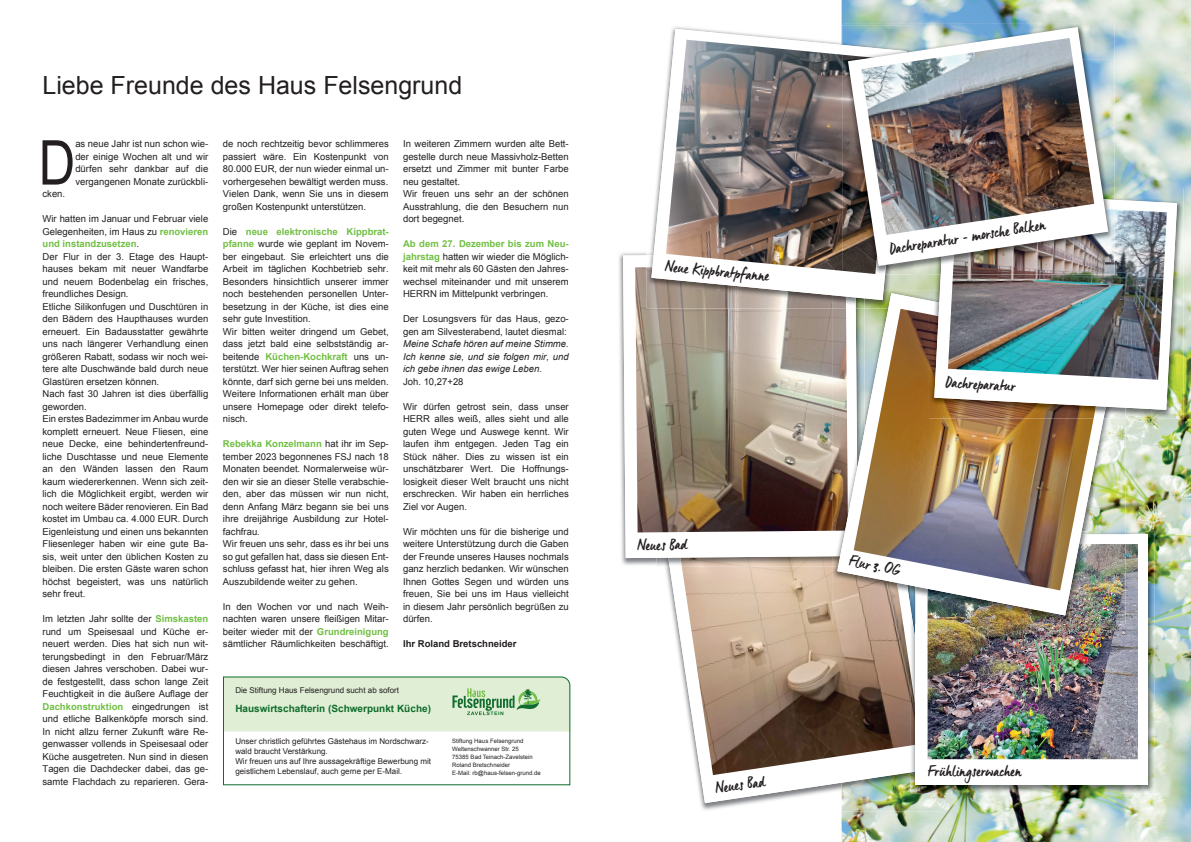
<style>
.page{position:relative;width:1191px;height:842px;background:#fff}
.page>*{position:absolute;margin:0;border:0;box-sizing:border-box;transform-origin:0 0}
.t1{font:61.9px "Arial Narrow";color:#231f20}
.t2{font:25px "Arial";color:#231f20}
.t3{font:15.4px "Manus Smooth";letter-spacing:.01em;color:#231f20}
.t4{font:700 10px "Arial";color:#0f6c2c}
.t5{font:9.5px/12.5px "Arial";color:#231f20;text-align:justify}
.t6{font:italic 9.5px/12.5px "Arial";color:#231f20;text-align:justify}
.t7{font:700 9.5px "Arial";color:#231f20}
.t8{font:8px/10px "Arial";color:#231f20}
.t9{font:6px/8px "Arial";color:#231f20}
.s1{font-weight:700;color:#71bf44}
</style>
<div class="page">
<img style="left:841px;top:0;width:350px;height:842px">
<img style="left:700px;top:803px;width:53px;height:7px">
<img style="left:841px;top:793px;width:100px;height:19px">
<img style="left:665px;top:567px;width:269px;height:236px">
<svg style="left:675px;top:567px;width:7px;height:208px"></svg>
<img style="left:682px;top:567px;width:228px;height:208px">
<img style="left:619px;top:252px;width:37px;height:313px">
<svg style="left:656px;top:558px;width:12px;height:9px"></svg>
<img style="left:668px;top:558px;width:12px;height:9px">
<img style="left:680px;top:558px;width:152px;height:9px">
<svg style="left:623px;top:253px;width:209px;height:305px"></svg>
<img style="left:635px;top:267px;width:197px;height:265px">
<img style="left:1119px;top:531px;width:35px;height:262px">
<img style="left:941px;top:784px;width:178px;height:9px">
<img style="left:910px;top:772px;width:31px;height:21px">
<img style="left:910px;top:615px;width:5px;height:157px">
<img style="left:910px;top:670px;width:5px;height:76px">
<div style="left:915px;top:534px;width:232px;height:250px;background:#fff"></div>
<img style="left:927px;top:544px;width:211px;height:215px">
<svg style="left:223px;top:676px;width:348px;height:110px"></svg>
<img style="left:913px;top:290px;width:16px;height:3px">
<img style="left:1119px;top:418px;width:6px;height:113px">
<img style="left:903px;top:615px;width:7px;height:9px">
<img style="left:832px;top:567px;width:71px;height:57px">
<svg style="left:832px;top:556px;width:5px;height:11px"></svg>
<img style="left:832px;top:309px;width:5px;height:222px">
<img style="left:1119px;top:531px;width:6px;height:3px">
<img style="left:910px;top:615px;width:3px;height:9px">
<img style="left:927px;top:544px;width:198px;height:80px">
<img style="left:837px;top:293px;width:282px;height:322px">
<img style="left:1093px;top:418px;width:14px;height:172px">
<img style="left:853px;top:309px;width:240px;height:281px">
<img style="left:1114px;top:188px;width:69px;height:33px">
<img style="left:1151px;top:221px;width:32px;height:197px">
<img style="left:929px;top:274px;width:5px;height:16px">
<img style="left:1125px;top:410px;width:26px;height:8px">
<img style="left:929px;top:314px;width:167px;height:104px">
<img style="left:934px;top:191px;width:243px;height:219px">
<img style="left:948px;top:210px;width:218px;height:170px">
<svg style="left:646px;top:251px;width:5px;height:16px"></svg>
<img style="left:646px;top:267px;width:186px;height:42px">
<img style="left:906px;top:274px;width:7px;height:16px">
<img style="left:864px;top:290px;width:49px;height:19px">
<svg style="left:846px;top:300px;width:18px;height:9px"></svg>
<img style="left:832px;top:300px;width:14px;height:9px">
<img style="left:888px;top:293px;width:25px;height:16px">
<svg style="left:651px;top:29px;width:255px;height:271px"></svg>
<img style="left:666px;top:40px;width:177px;height:231px">
<img style="left:843px;top:24px;width:271px;height:35px">
<img style="left:1108px;top:59px;width:6px;height:129px">
<img style="left:913px;top:266px;width:16px;height:8px">
<img style="left:953px;top:201px;width:161px;height:73px">
<img style="left:843px;top:55px;width:53px;height:219px">
<img style="left:848px;top:27px;width:260px;height:239px">
<img style="left:861px;top:38px;width:233px;height:197px">
<h2 class="t2" style="left:43px;top:69px;width:421px">Liebe Freunde des Haus Felsengrund</h2>
<h1 class="t1" style="left:39px;top:117px;width:38px">D</h1>
<p class="t5" style="left:75px;top:138px;width:134px">as neue Jahr ist nun schon wie&shy;der einige Wochen alt und wir dürfen sehr dankbar auf die vergangenen Monate zurückbli-</p>
<p class="t5" style="left:43px;top:188px;width:24px">cken.</p>
<p class="t5" style="left:43px;top:213px;width:167px;text-align:left">Wir hatten im Januar und Februar viele Gelegenheiten, im Haus zu <span class="s1">renovieren und instandzusetzen</span>.<br>Der Flur in der 3. Etage des Haupt&shy;hauses bekam mit neuer Wandfarbe und neuem Bodenbelag ein frisches, freundliches Design.<br>Etliche Silikonfugen und Duschtüren in den Bädern des Haupthauses wurden erneuert. Ein Badausstatter gewährte uns nach längerer Verhandlung einen größeren Rabatt, sodass wir noch wei&shy;tere alte Duschwände bald durch neue Glastüren ersetzen können.<br>Nach fast 30 Jahren ist dies überfällig geworden.<br>Ein erstes Badezimmer im Anbau wurde komplett erneuert. Neue Fliesen, eine neue Decke, eine behindertenfreund&shy;liche Duschtasse und neue Elemente an den Wänden lassen den Raum kaum wiedererkennen. Wenn sich zeit&shy;lich die Möglichkeit ergibt, werden wir noch weitere Bäder renovieren. Ein Bad kostet im Umbau ca. 4.000 EUR. Durch Eigenleistung und einen uns bekannten Fliesenleger haben wir eine gute Ba&shy;sis, weit unter den üblichen Kosten zu bleiben. Die ersten Gäste waren schon höchst begeistert, was uns natürlich sehr freut.</p>
<p class="t5" style="left:43px;top:613px;width:167px">Im letzten Jahr sollte der <span class="s1">Simskasten </span>rund um Speisesaal und Küche er&shy;neuert werden. Dies hat sich nun wit&shy;terungsbedingt in den Februar/März diesen Jahres verschoben. Dabei wur&shy;de festgestellt, dass schon lange Zeit Feuchtigkeit in die äußere Auflage der <span class="s1">Dachkonstruktion</span> eingedrungen ist und etliche Balkenköpfe morsch sind.<br>In nicht allzu ferner Zukunft wäre Re&shy;genwasser vollends in Speisesaal oder Küche ausgetreten. Nun sind in diesen Tagen die Dachdecker dabei, das ge&shy;samte Flachdach zu reparieren. Gera-</p>
<p class="t5" style="left:223px;top:138px;width:167px">de noch rechtzeitig bevor schlimmeres passiert wäre. Ein Kostenpunkt von 80.000 EUR, der nun wieder einmal un&shy;vorhergesehen bewältigt werden muss.<br>Vielen Dank, wenn Sie uns in diesem großen Kostenpunkt unterstützen.</p>
<p class="t5" style="left:223px;top:225px;width:167px;text-align:left">Die <span class="s1">neue elektronische Kippbrat&shy;pfanne</span> wurde wie geplant im Novem&shy;ber eingebaut. Sie erleichtert uns die Arbeit im täglichen Kochbetrieb sehr.<br>Besonders hinsichtlich unserer immer noch bestehenden personellen Unter&shy;besetzung in der Küche, ist dies eine sehr gute Investition.<br>Wir bitten weiter dringend um Gebet, dass jetzt bald eine selbstständig ar&shy;beitende <span class="s1">Küchen-Kochkraft</span> uns un&shy;terstützt. Wer hier seinen Auftrag sehen könnte, darf sich gerne bei uns melden.<br>Weitere Informationen erhält man über unsere Homepage oder direkt telefo&shy;nisch.</p>
<p class="t5" style="left:223px;top:438px;width:167px;text-align:left"><span class="s1">Rebekka Konzelmann</span> hat ihr im Sep&shy;tember 2023 begonnenes FSJ nach 18<br>Monaten beendet. Normalerweise wür&shy;den wir sie an dieser Stelle verabschie&shy;den, aber das müssen wir nun nicht, denn Anfang März begann sie bei uns ihre dreijährige Ausbildung zur Hotel&shy;fachfrau.<br>Wir freuen uns sehr, dass es ihr bei uns so gut gefallen hat, dass sie diesen Ent&shy;schluss gefasst hat, hier ihren Weg als Auszubildende weiter zu gehen.</p>
<p class="t5" style="left:223px;top:600px;width:167px">In den Wochen vor und nach Weih&shy;nachten waren unsere fleißigen Mitar&shy;beiter wieder mit der <span class="s1">Grundreinigung </span>sämtlicher Räumlichkeiten beschäftigt.</p>
<p class="t5" style="left:403px;top:138px;width:167px;text-align:left">In weiteren Zimmern wurden alte Bett&shy;gestelle durch neue Massivholz-Betten ersetzt und Zimmer mit bunter Farbe neu gestaltet.<br>Wir freuen uns sehr an der schönen<br>Ausstrahlung, die den Besuchern nun dort begegnet.</p>
<p class="t5" style="left:403px;top:238px;width:167px"><span class="s1">Ab dem 27. Dezember bis zum Neu&shy;jahrstag</span> hatten wir wieder die Möglich&shy;keit mit mehr als 60 Gästen den Jahres&shy;wechsel miteinander und mit unserem HERRN im Mittelpunkt verbringen.</p>
<p class="t5" style="left:403px;top:313px;width:167px">Der Losungsvers für das Haus, gezo&shy;gen am Silvesterabend, lautet diesmal:</p>
<p class="t6" style="left:403px;top:338px;width:167px">Meine Schafe hören auf meine Stimme.<br>Ich kenne sie, und sie folgen mir, und ich gebe ihnen das ewige Leben.</p>
<p class="t5" style="left:403px;top:375px;width:62px">Joh. 10,27+28</p>
<p class="t5" style="left:403px;top:400px;width:167px">Wir dürfen getrost sein, dass unser HERR alles weiß, alles sieht und alle guten Wege und Auswege kennt. Wir laufen ihm entgegen. Jeden Tag ein Stück näher. Dies zu wissen ist ein unschätzbarer Wert. Die Hoffnungs&shy;losigkeit dieser Welt braucht uns nicht erschrecken. Wir haben ein herrliches Ziel vor Augen.</p>
<p class="t5" style="left:403px;top:525px;width:167px">Wir möchten uns für die bisherige und weitere Unterstützung durch die Gaben der Freunde unseres Hauses nochmals ganz herzlich bedanken. Wir wünschen Ihnen Gottes Segen und würden uns freuen, Sie bei uns im Haus vielleicht in diesem Jahr persönlich begrüßen zu dürfen.</p>
<p class="t7" style="left:403px;top:638px;width:115px">Ihr Roland Bretschneider</p>
<p class="t8" style="left:235px;top:685px;width:165px">Die Stiftung Haus Felsengrund sucht ab sofort</p>
<p class="t4" style="left:235px;top:702px;width:197px">Hauswirtschafterin (Schwerpunkt Küche)</p>
<p class="t8" style="left:235px;top:736px;width:197px">Unser christlich geführtes Gästehaus im Nordschwarz&shy;wald braucht Verstärkung.<br>Wir freuen uns auf Ihre aussagekräftige Bewerbung mit geistlichem Lebenslauf, auch gerne per E-Mail.</p>
<p class="t9" style="left:452px;top:737px;width:90px">Stiftung Haus Felsengrund<br>Weltenschwanner Str. 25<br>75385 Bad Teinach-Zavelstein<br>Roland Bretschneider<br>E-Mail: rb@haus-felsen-grund.de</p>
<h3 class="t3" style="left:666px;top:257px;width:106px;rotate:5deg">Neue Kippbratpfanne</h3>
<h3 class="t3" style="left:637px;top:536px;width:51px;rotate:-1deg">Neues Bad</h3>
<h3 class="t3" style="left:714px;top:779px;width:51px;rotate:-9deg">Neues Bad</h3>
<h3 class="t3" style="left:888px;top:240px;width:159px;rotate:-9deg">Dachreparatur - morsche Balken</h3>
<h3 class="t3" style="left:946px;top:373px;width:71px;rotate:3deg">Dachreparatur</h3>
<h3 class="t3" style="left:851px;top:551px;width:53px;rotate:11deg">Flur 3. OG</h3>
<h3 class="t3" style="left:928px;top:762px;width:95px">Frühlingserwachen</h3>
</div>
